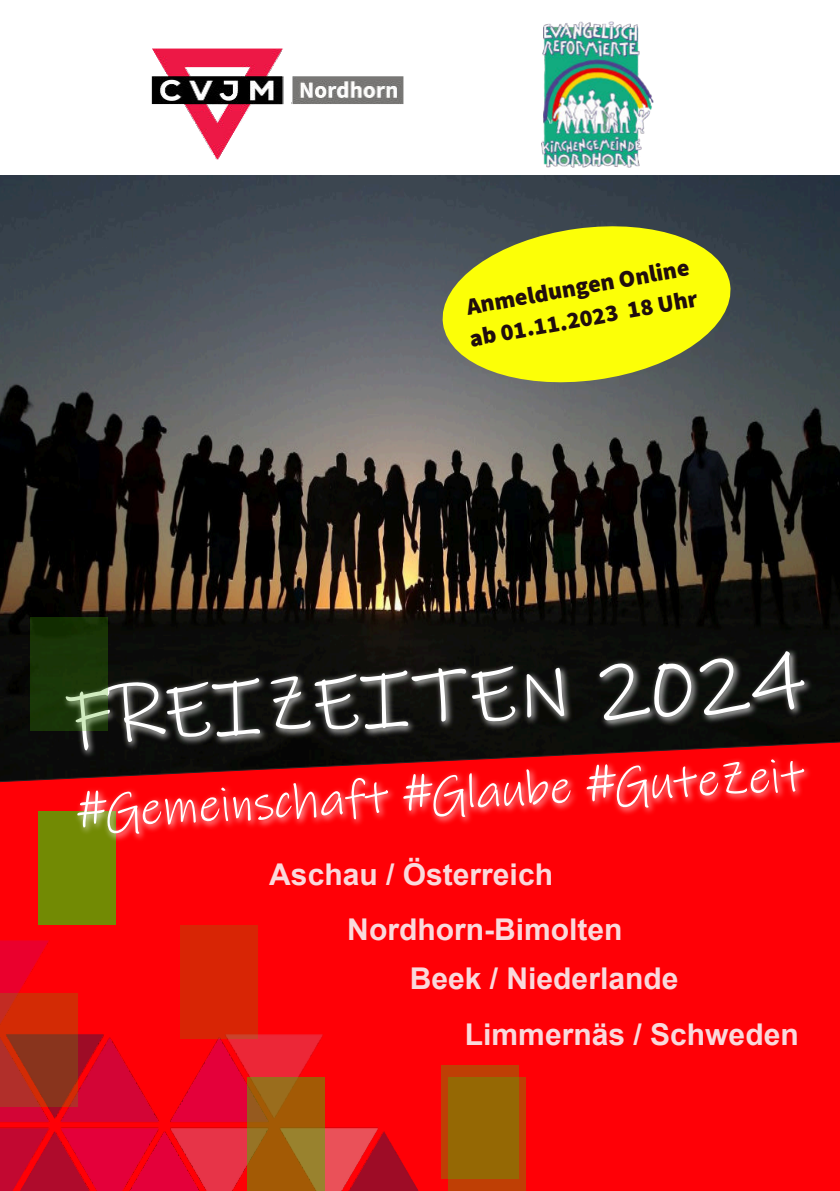
<style>
.page{position:relative;width:840px;height:1191px;background:#fff}
.page>*{position:absolute;margin:0;border:0;box-sizing:border-box;transform-origin:0 0}
.t1{font:80px "Ink Free";color:#fff}
.t2{font:48px "Ink Free";color:#fff}
.t3{font:700 30px/49px "Arial";color:rgb(250 250 252/.87)}
.t4{font:900 24px/32px "Source Sans Pro";color:#200d0d}
</style>
<div class="page">
<img style="left:151px;top:48px;width:252px;height:112px">
<img style="left:506px;top:21px;width:167px;height:155px">
<img style="left:0;top:176px;width:839px;height:565px">
<div style="left:0;top:741px;width:839px;height:450px;background:#ff0006"></div>
<img style="left:0;top:940px;width:419px;height:251px">
<div style="left:448px;top:1077px;width:77px;height:114px;background:#48b504;opacity:.35"></div>
<div style="left:39px;top:811px;width:77px;height:113px;background:#728a04"></div>
<div style="left:441px;top:1064px;width:77px;height:114px;background:#48b504;opacity:.35"></div>
<div style="left:247px;top:1077px;width:78px;height:114px;background:#48b504;opacity:.5"></div>
<div style="left:0;top:993px;width:77px;height:114px;background:#48b504;opacity:.24"></div>
<div style="left:180px;top:924px;width:77px;height:114px;background:#d82505"></div>
<img style="left:60px;top:646px;width:752px;height:113px">
<img style="left:73px;top:754px;width:739px;height:88px">
<div style="left:30px;top:617px;width:78px;height:113px;background:#48b504;opacity:.25"></div>
<svg style="left:437px;top:218px;width:298px;height:172px;background:#c3c722"></svg>
<p class="t4" style="left:461px;top:293px;width:233px;rotate:-10deg">Anmeldungen Online ab 01.11.2023 18 Uhr</p>
<h1 class="t1" style="left:65px;top:688px;width:740px;rotate:-3deg">FREIZEITEN 2024</h1>
<h2 class="t2" style="left:75px;top:796px;width:730px;rotate:-3deg">#Gemeinschaft #Glaube #GuteZeit</h2>
<p class="t3" style="left:269px;top:853px;width:285px">Aschau / Österreich</p>
<p class="t3" style="left:409px;top:908px;width:270px;text-indent:-62px">Nordhorn-Bimolten<br>Beek / Niederlande</p>
<p class="t3" style="left:464px;top:1012px;width:335px">Limmernäs / Schweden</p>
</div>
